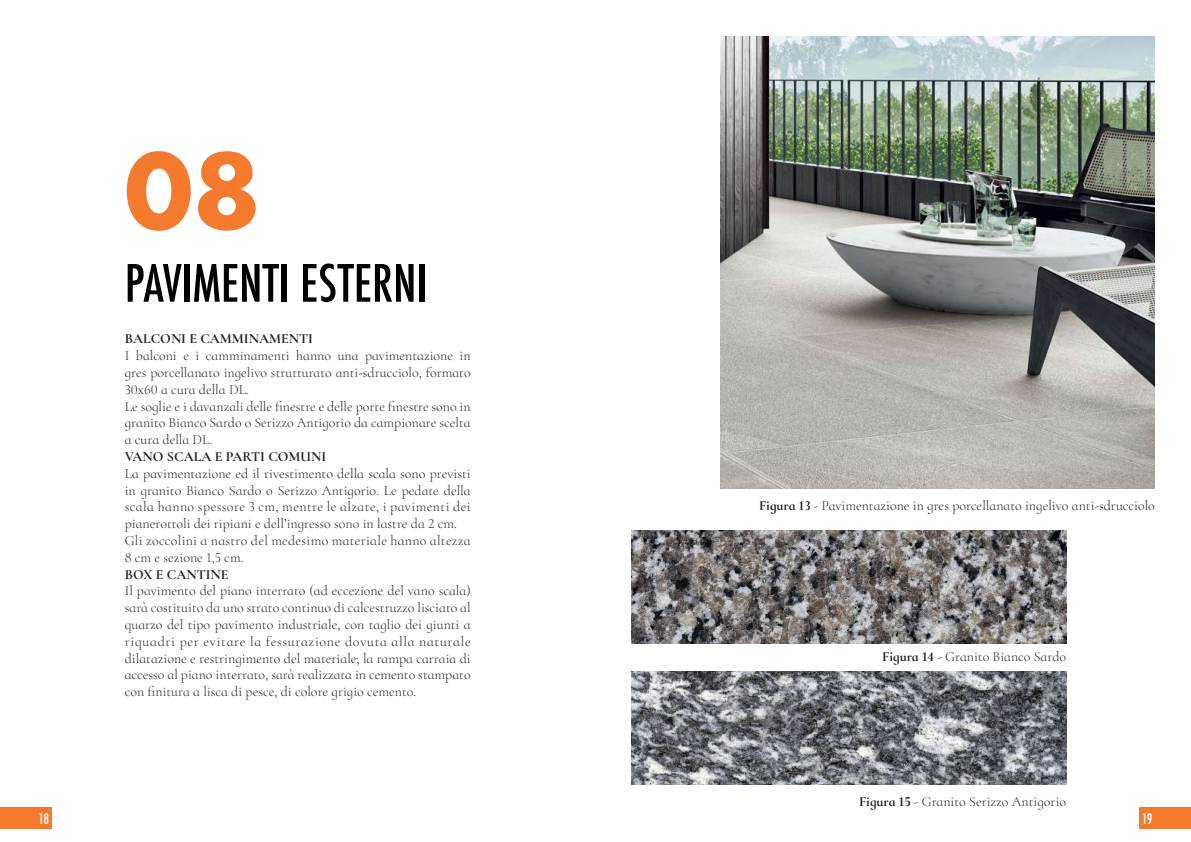
<style>
.page{position:relative;width:1191px;height:842px;background:#fff}
.page>*{position:absolute;margin:0;border:0;box-sizing:border-box;transform-origin:0 0}
.t1{font:700 100px "Futura";color:#f47b2d}
.t2{font:500 condensed 50px "Futura";color:#000001}
.t3{font:300 14px/16.8px "Cormorant Infant";color:#231f20}
.t4{font:700 14px "Cormorant Infant";color:#231f20}
.t5{font:500 condensed 14px "Futura";color:#fff}
.s1{font-weight:700}
</style>
<div class="page">
<div style="left:1139px;top:807px;width:52px;height:22px;background:#f47b2d"></div>
<div style="left:0;top:807px;width:52px;height:22px;background:#f47b2d"></div>
<img style="left:631px;top:530px;width:435px;height:114px">
<img style="left:720px;top:36px;width:435px;height:453px">
<img style="left:631px;top:671px;width:435px;height:114px">
<h1 class="t1" style="left:125px;top:119px;width:138px">08</h1>
<h2 class="t2" style="left:125px;top:251px;width:304px">PAVIMENTI ESTERNI</h2>
<p class="t4" style="left:125px;top:330px;width:190px">BALCONI E CAMMINAMENTI</p>
<p class="t3" style="left:125px;top:347px;width:347px">I balconi e i camminamenti hanno una pavimentazione in gres porcellanato ingelivo strutturato anti-sdrucciolo, formato 30x60 a cura della DL.<br>Le soglie e i davanzali delle finestre e delle porte finestre sono in granito Bianco Sardo o Serizzo Antigorio da campionare scelta a cura della DL.</p>
<p class="t4" style="left:125px;top:448px;width:203px">VANO SCALA E PARTI COMUNI</p>
<p class="t3" style="left:125px;top:465px;width:347px">La pavimentazione ed il rivestimento della scala sono previsti in granito Bianco Sardo o Serizzo Antigorio. Le pedate della scala hanno spessore 3 cm, mentre le alzate, i pavimenti dei pianerottoli dei ripiani e dell’ingresso sono in lastre da 2 cm.<br>Gli zoccolini a nastro del medesimo materiale hanno altezza 8 cm e sezione 1,5 cm.</p>
<p class="t4" style="left:125px;top:565px;width:105px">BOX E CANTINE</p>
<p class="t3" style="left:125px;top:583px;width:347px;text-align:justify">Il pavimento del piano interrato (ad eccezione del vano scala) sarà costituito da uno strato continuo di calcestruzzo lisciato al quarzo del tipo pavimento industriale, con taglio dei giunti a riquadri per evitare la fessurazione dovuta alla naturale dilatazione e restringimento del materiale; la rampa carraia di accesso al piano interrato, sarà realizzata in cemento stampato con finitura a lisca di pesce, di colore grigio cemento.</p>
<p class="t3" style="left:759px;top:498px;width:397px"><span class="s1">Figura 13</span> - Pavimentazione in gres porcellanato ingelivo anti-sdrucciolo</p>
<p class="t3" style="left:882px;top:648px;width:186px"><span class="s1">Figura 14</span> - Granito Bianco Sardo</p>
<p class="t3" style="left:859px;top:793px;width:209px"><span class="s1">Figura 15</span> - Granito Serizzo Antigorio</p>
<p class="t5" style="left:38px;top:809px;width:12px">18</p>
<p class="t5" style="left:1141px;top:809px;width:12px">19</p>
</div>
